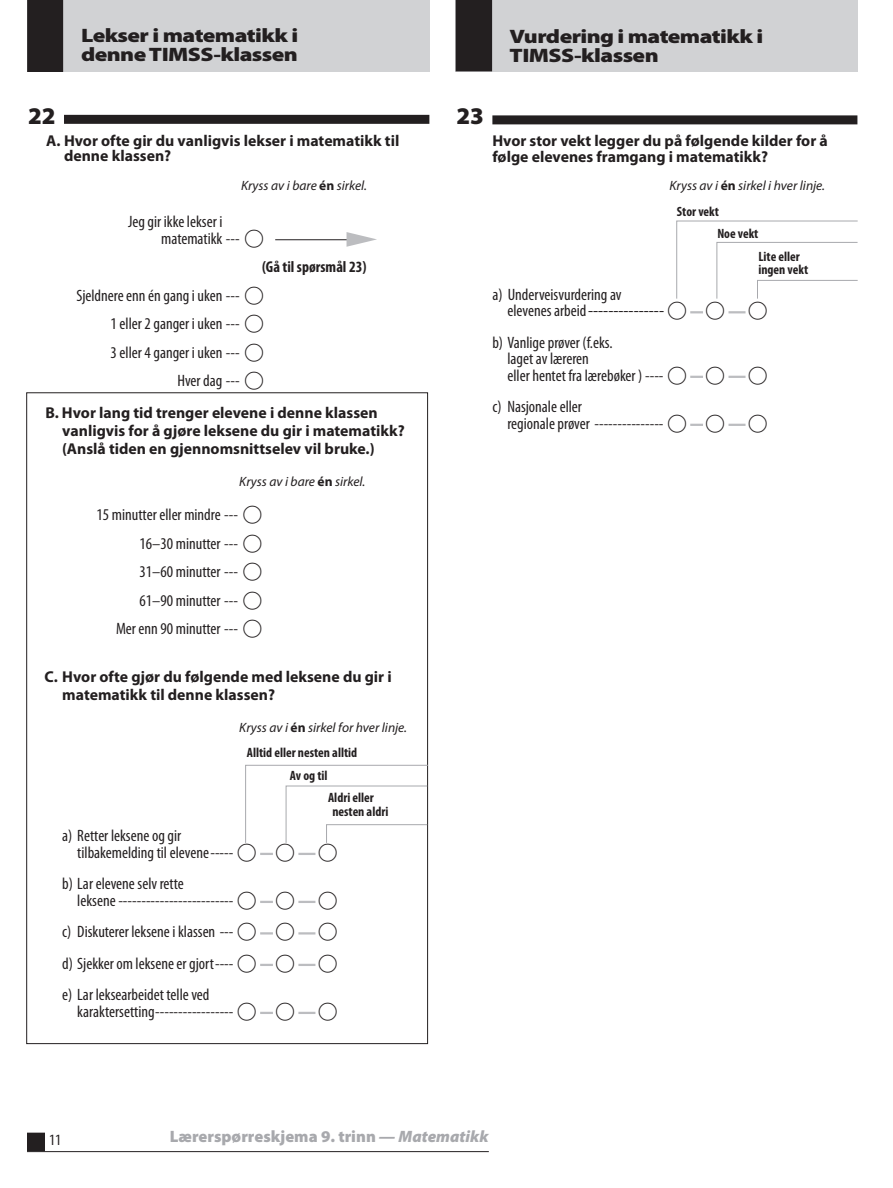
<style>
.page{position:relative;width:893px;height:1188px;background:#fff}
.page>*{position:absolute;margin:0;border:0;box-sizing:border-box;transform-origin:0 0}
.t1{font:900 24px "Myriad Pro";color:#231f20}
.t2{font:900 19.5px/19.5px "Myriad Pro";letter-spacing:-.025em;color:#231f20;scale:1.2 1}
.t3{font:condensed 16.5px/16.5px "Myriad Pro";color:#231f20}
.t4{font:900 16.5px "Myriad Pro";color:#a8a9ad}
.t5{font:700 15.75px/18px "Myriad Pro";color:#231f20}
.t6{font:700 condensed 15.75px "Myriad Pro";color:#231f20}
.t7{font:condensed 15.75px "Myriad Pro";color:#231f20}
.t8{font:italic 13.5px/25.5px "Myriad Pro";color:#231f20}
.t9{font:700 condensed 13.5px/13.5px "Myriad Pro";color:#231f20}
.s1{font-weight:700;font-style:normal}
.s2{font-family:"TIMSS options";font-stretch:normal;font-size:22.5px}
.s3{font-weight:700;font-style:normal;font-stretch:condensed}
.s4{font-stretch:normal}
.s5{font-style:italic}
</style>
<div class="page">
<div style="left:28px;top:1133px;width:16px;height:17px;background:#231f20"></div>
<div style="left:27px;top:1133px;width:18px;height:18px;border:2px solid #231f20"></div>
<hr style="left:27px;top:1151px;width:462px;height:1px;background:#231f20">
<div style="left:64px;top:115px;width:365px;height:9px;background:#231f20"></div>
<hr style="left:275px;top:239px;width:77px;height:1px;background:#231f20">
<div style="left:27px;top:0;width:402px;height:71px;background:#d1d2d4"></div>
<div style="left:27px;top:0;width:36px;height:72px;background:#231f20"></div>
<svg style="left:260px;top:853px;width:13px;height:2px"></svg>
<svg style="left:298px;top:853px;width:17px;height:2px"></svg>
<svg style="left:260px;top:901px;width:13px;height:2px"></svg>
<svg style="left:298px;top:901px;width:17px;height:2px"></svg>
<svg style="left:260px;top:932px;width:13px;height:3px"></svg>
<hr style="left:298px;top:932px;width:17px;height:3px;background:#bcbdc0">
<svg style="left:260px;top:964px;width:13px;height:2px"></svg>
<svg style="left:298px;top:964px;width:17px;height:2px"></svg>
<svg style="left:260px;top:1012px;width:13px;height:2px"></svg>
<svg style="left:298px;top:1012px;width:17px;height:2px"></svg>
<svg style="left:245px;top:765px;width:184px;height:79px"></svg>
<svg style="left:347px;top:232px;width:30px;height:15px"></svg>
<div style="left:492px;top:115px;width:365px;height:9px;background:#231f20"></div>
<svg style="left:690px;top:311px;width:13px;height:2px"></svg>
<svg style="left:728px;top:311px;width:18px;height:2px"></svg>
<svg style="left:690px;top:376px;width:13px;height:2px"></svg>
<svg style="left:728px;top:376px;width:18px;height:2px"></svg>
<svg style="left:690px;top:424px;width:13px;height:2px"></svg>
<svg style="left:728px;top:424px;width:18px;height:2px"></svg>
<div style="left:456px;top:0;width:402px;height:71px;background:#d1d2d4"></div>
<div style="left:456px;top:0;width:36px;height:71px;background:#231f20"></div>
<svg style="left:676px;top:220px;width:182px;height:79px"></svg>
<p class="t2" style="left:81px;top:25px;width:182px">Lekser i matematikk i denne TIMSS-klassen</p>
<h1 class="t1" style="left:28px;top:102px;width:29px">22</h1>
<p class="t5" style="left:64px;top:133px;width:337px;line-height:15.8px;text-indent:-18px">A. Hvor ofte gir du vanligvis lekser i matematikk til denne klassen?</p>
<p class="t8" style="left:241px;top:173px;width:127px">Kryss av i bare <span class="s1">én</span> sirkel.</p>
<p class="t3" style="left:161px;top:214px;width:104px;text-indent:-33px">Jeg gir ikke lekser i matematikk --- <span class="s2">A</span></p>
<p class="t6" style="left:262px;top:258px;width:106px">(Gå til spørsmål 23)</p>
<p class="t3" style="left:76px;top:281px;width:189px;line-height:28.5px;text-align:right">Sjeldnere enn én gang i uken --- <span class="s2">A<br></span>1 eller 2 ganger i uken --- <span class="s2">A<br></span>3 eller 4 ganger i uken --- <span class="s2">A<br></span>Hver dag --- <span class="s2">A</span></p>
<p class="t5" style="left:62px;top:404px;width:344px;text-indent:-17px">B. Hvor lang tid trenger elevene i denne klassen vanligvis for å gjøre leksene du gir i matematikk? (Anslå tiden en gjennomsnittselev vil bruke.)</p>
<p class="t8" style="left:239px;top:469px;width:127px">Kryss av i bare <span class="s1">én</span> sirkel.</p>
<p class="t3" style="left:97px;top:501px;width:167px;line-height:28.5px;text-align:right">15 minutter eller mindre --- <span class="s2">A<br></span>16–30 minutter --- <span class="s2">A<br></span>31–60 minutter --- <span class="s2">A<br></span>61–90 minutter --- <span class="s2">A<br></span>Mer enn 90 minutter --- <span class="s2">A</span></p>
<p class="t5" style="left:62px;top:668px;width:331px;text-indent:-18px">C. Hvor ofte gjør du følgende med leksene du gir i matematikk til denne klassen?</p>
<p class="t8" style="left:247px;top:715px;width:162px;text-indent:-8px">Kryss av i <span class="s1">én</span> sirkel for hver linje.<br><span class="s3">Alltid eller nesten alltid</span></p>
<p class="t9" style="left:290px;top:769px;width:39px">Av og til</p>
<p class="t9" style="left:332px;top:791px;width:58px;text-indent:-4px">Aldri eller nesten aldri</p>
<p class="t3" style="left:77px;top:828px;width:262px;text-indent:-15px">a) Retter leksene og gir<br>tilbakemelding til elevene ----- <span class="s2">A A A</span></p>
<p class="t3" style="left:77px;top:876px;width:262px;text-indent:-15px">b) Lar elevene selv rette<br>leksene ------------------------- <span class="s2">A A A</span></p>
<p class="t3" style="left:62px;top:917px;width:277px;line-height:31.5px;text-align:justify">c) Diskuterer leksene i klassen --- <span class="s2">A A A </span>d) Sjekker om leksene er gjort ---- <span class="s2">A A A </span>e) Lar leksearbeidet telle ved</p>
<p class="t3" style="left:77px;top:1004px;width:262px">karaktersetting ----------------- <span class="s2">A A A</span></p>
<p class="t2" style="left:510px;top:27px;width:213px">Vurdering i matematikk i<br>TIMSS-klassen</p>
<h1 class="t1" style="left:456px;top:103px;width:29px">23</h1>
<p class="t5" style="left:492px;top:133px;width:337px;line-height:15.8px">Hvor stor vekt legger du på følgende kilder for å følge elevenes framgang i matematikk?</p>
<p class="t8" style="left:677px;top:173px;width:150px;text-indent:-8px">Kryss av i <span class="s1">én</span> sirkel i hver linje.<br><span class="s3">Stor vekt</span></p>
<p class="t9" style="left:758px;top:223px;width:43px;line-height:22.5px;text-indent:-41px">Noe vekt<br>Lite eller</p>
<p class="t9" style="left:758px;top:263px;width:51px">ingen vekt</p>
<p class="t3" style="left:507px;top:286px;width:262px;text-indent:-15px">a) Underveisvurdering av<br>elevenes arbeid <span class="s4">---------------</span> <span class="s2">A A A</span></p>
<p class="t3" style="left:507px;top:334px;width:262px;text-indent:-15px">b) Vanlige prøver (f.eks.<br>laget av læreren<br>eller hentet fra lærebøker ) ---- <span class="s2">A A A</span></p>
<p class="t3" style="left:507px;top:399px;width:262px;text-indent:-15px">c) Nasjonale eller<br>regionale prøver --------------- <span class="s2">A A A</span></p>
<p class="t7" style="left:49px;top:1131px;width:14px">11</p>
<p class="t4" style="left:170px;top:1127px;width:321px">Lærerspørreskjema 9. trinn <span class="s5">— Matematikk</span></p>
</div>
